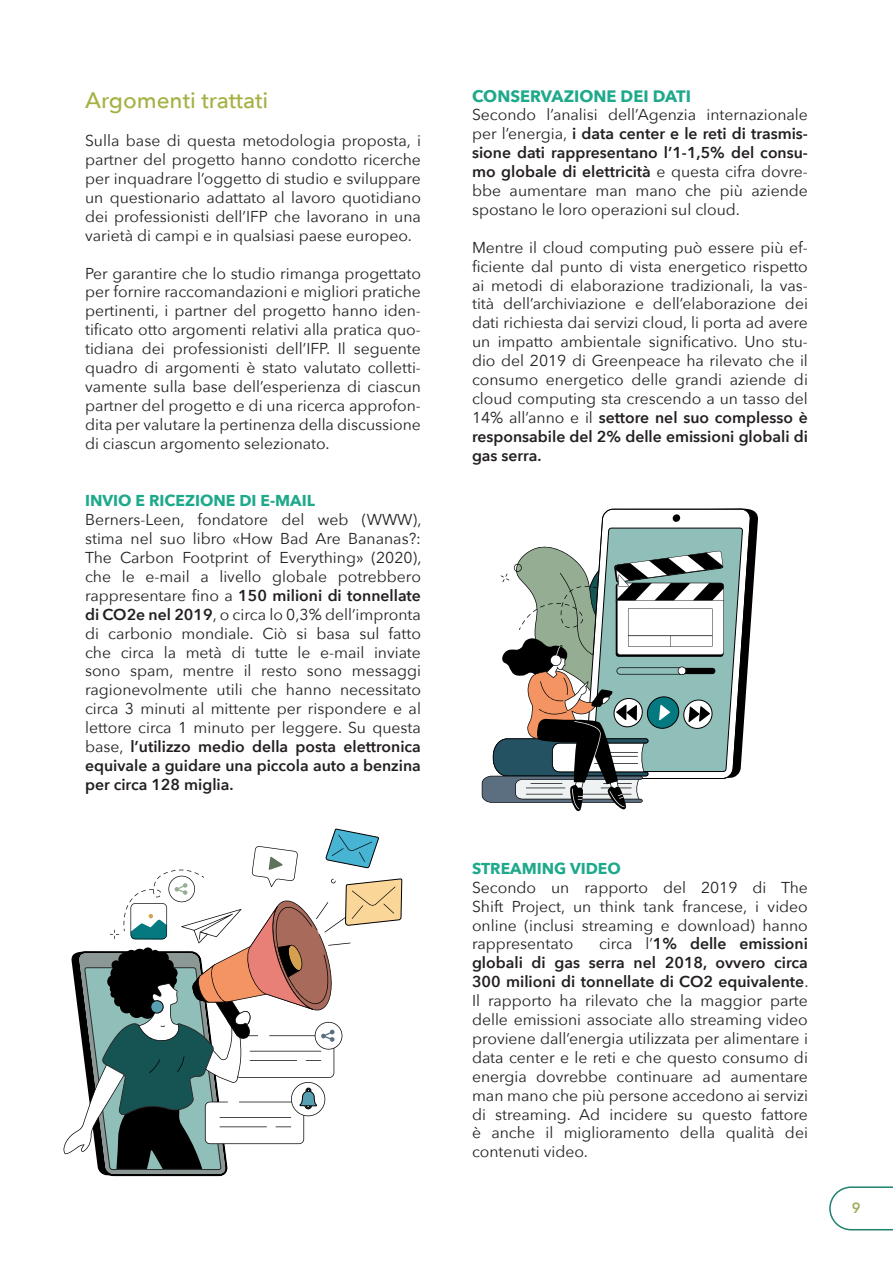
<style>
.page{position:relative;width:893px;height:1263px;background:#fff}
.page>*{position:absolute;margin:0;border:0;box-sizing:border-box;transform-origin:0 0}
.t1{font:500 22.5px "Avenir Next";color:#a6b043}
.t2{font:700 16.5px "Avenir Next";color:#1ea98b}
.t3{font:15.75px/18.9px "Avenir Next";color:#231f20;text-align:justify}
.t4{font:700 15.75px "Avenir Next";color:#1ea98b}
.t5{font:600 15px "Gilroy";color:#a1ad5f}
.s1{font-weight:600}
</style>
<div class="page">
<svg style="left:829px;top:1186px;width:64px;height:44px"></svg>
<svg style="left:63px;top:828px;width:339px;height:348px"></svg>
<svg style="left:482px;top:508px;width:276px;height:304px"></svg>
<h1 class="t1" style="left:85px;top:81px;width:185px">Argomenti trattati</h1>
<p class="t3" style="left:85px;top:131px;width:337px">Sulla base di questa metodologia proposta, i partner del progetto hanno condotto ricerche per inquadrare l’oggetto di studio e sviluppare un questionario adattato al lavoro quotidiano dei professionisti dell’IFP che lavorano in una varietà di campi e in qualsiasi paese europeo.</p>
<p class="t3" style="left:85px;top:263px;width:337px">Per garantire che lo studio rimanga progettato per fornire raccomandazioni e migliori pratiche pertinenti, i partner del progetto hanno iden&shy;tificato otto argomenti relativi alla pratica quo&shy;tidiana dei professionisti dell’IFP. Il seguente quadro di argomenti è stato valutato colletti&shy;vamente sulla base dell’esperienza di ciascun partner del progetto e di una ricerca approfon&shy;dita per valutare la pertinenza della discussione di ciascun argomento selezionato.</p>
<p class="t4" style="left:85px;top:487px;width:232px">INVIO E RICEZIONE DI E-MAIL</p>
<p class="t3" style="left:85px;top:510px;width:338px">Berners-Leen, fondatore del web (WWW), stima nel suo libro «How Bad Are Bananas?:<br>The Carbon Footprint of Everything» (2020), che le e-mail a livello globale potrebbero rappresentare fino a <span class="s1">150 milioni di tonnellate di CO2e nel 2019</span>, o circa lo 0,3% dell’impronta di carbonio mondiale. Ciò si basa sul fatto che circa la metà di tutte le e-mail inviate sono spam, mentre il resto sono messaggi ragionevolmente utili che hanno necessitato circa 3 minuti al mittente per rispondere e al lettore circa 1 minuto per leggere. Su questa base, <span class="s1">l’utilizzo medio della posta elettronica equivale a guidare una piccola auto a benzina per circa 128 miglia.</span></p>
<p class="t2" style="left:472px;top:81px;width:221px">CONSERVAZIONE DEI DATI</p>
<p class="t3" style="left:472px;top:105px;width:337px">Secondo l’analisi dell’Agenzia internazionale per l’energia, <span class="s1">i data center e le reti di trasmis&shy;sione dati rappresentano l’1-1,5% del consu&shy;mo globale di elettricità</span> e questa cifra dovre&shy;bbe aumentare man mano che più aziende spostano le loro operazioni sul cloud.</p>
<p class="t3" style="left:472px;top:237px;width:337px">Mentre il cloud computing può essere più ef&shy;ficiente dal punto di vista energetico rispetto ai metodi di elaborazione tradizionali, la vas&shy;tità dell’archiviazione e dell’elaborazione dei dati richiesta dai servizi cloud, li porta ad avere un impatto ambientale significativo. Uno stu&shy;dio del 2019 di Greenpeace ha rilevato che il consumo energetico delle grandi aziende di cloud computing sta crescendo a un tasso del 14% all’anno e il <span class="s1">settore nel suo complesso è responsabile del 2% delle emissioni globali di gas serra.</span></p>
<p class="t4" style="left:472px;top:855px;width:150px">STREAMING VIDEO</p>
<p class="t3" style="left:472px;top:877px;width:337px">Secondo un rapporto del 2019 di The Shift Project, un think tank francese, i video online (inclusi streaming e download) hanno rappresentato</p>
<p class="t3" style="left:472px;top:934px;width:338px;text-indent:127px">circa l’<span class="s1">1% delle emissioni globali di gas serra nel 2018, ovvero circa 300 milioni di tonnellate di CO2 equivalente</span>.<br>Il rapporto ha rilevato che la maggior parte delle emissioni associate allo streaming video proviene dall’energia utilizzata per alimentare i data center e le reti e che questo consumo di energia dovrebbe continuare ad aumentare man mano che più persone accedono ai servizi di streaming. Ad incidere su questo fattore è anche il miglioramento della qualità dei contenuti video.</p>
<p class="t5" style="left:852px;top:1198px;width:10px">9</p>
</div>
